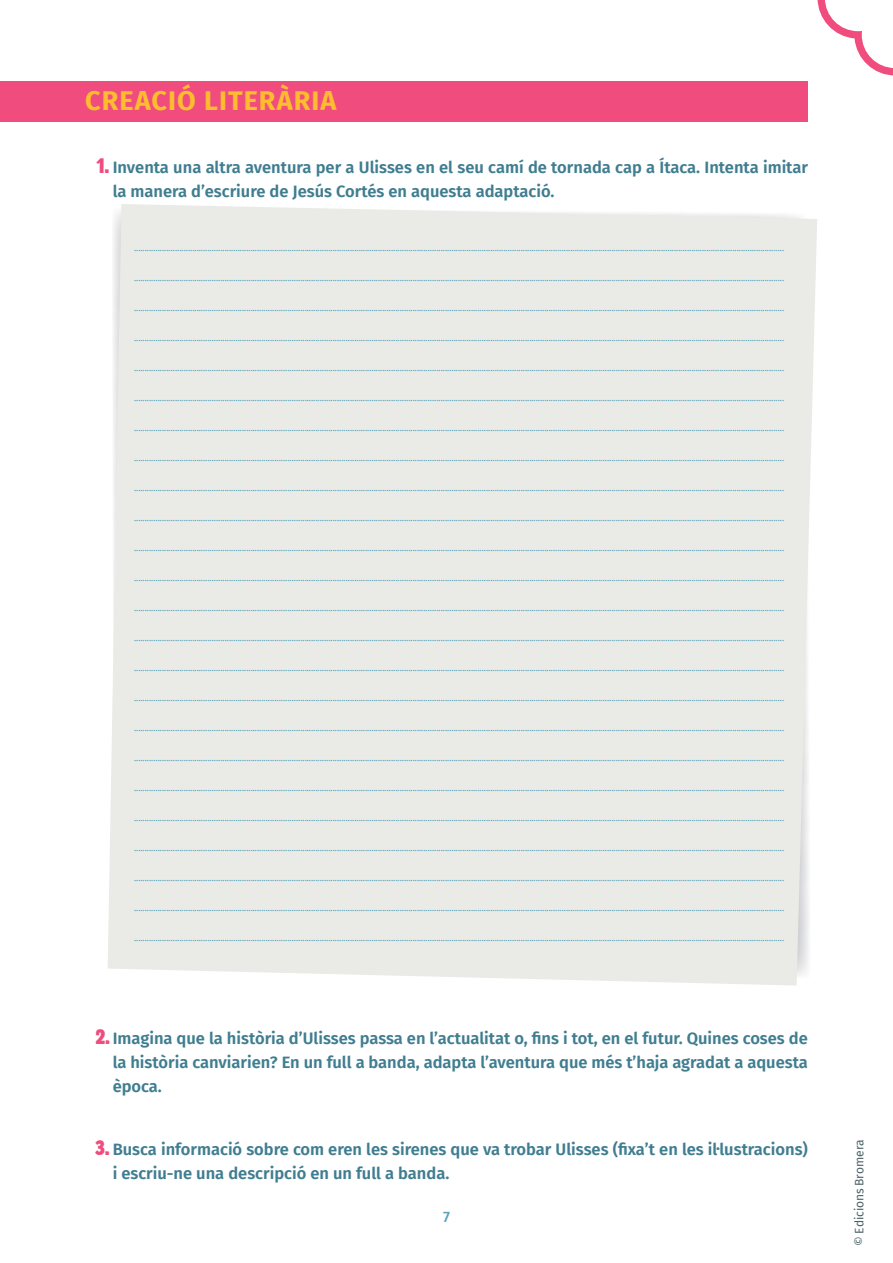
<style>
.page{position:relative;width:893px;height:1263px;background:#fff}
.page>*{position:absolute;margin:0;border:0;box-sizing:border-box;transform-origin:0 0}
.t1{font:700 27px "Fira Sans";letter-spacing:.04em;color:#fdbd2e}
.t2{font:600 16.5px/24px "Fira Sans";color:#3f7d90}
.t3{font:500 15px "Fira Sans";color:#55a2ba}
.t4{font:12px "Fira Sans";letter-spacing:-.005em;color:#4c6267}
.t5{font:9px "Fira Sans";color:#55a2ba}
.s1{font-family:"Block Berthold";font-weight:400;font-stretch:condensed;font-size:21px;color:#f04c7e}
</style>
<div class="page">
<div style="left:108px;top:204px;width:709px;height:781px;background:#eaeae7"></div>
<svg style="left:817px;top:0;width:76px;height:75px"></svg>
<div style="left:0;top:81px;width:808px;height:41px;background:#f04c7e"></div>
<h1 class="t1" style="left:85px;top:78px;width:253px">CREACIÓ LITERÀRIA</h1>
<h2 class="t2" style="left:113px;top:154px;width:697px;text-indent:-17px"><span class="s1">1.</span> Inventa una altra aventura per a Ulisses en el seu camí de tornada cap a Ítaca. Intenta imitar la manera d’escriure de Jesús Cortés en aquesta adaptació.</h2>
<p class="t5" style="left:134px;top:241px;width:652px">.............................................................................................................................................................................................................................................................................................................</p>
<p class="t5" style="left:134px;top:271px;width:652px">.............................................................................................................................................................................................................................................................................................................</p>
<p class="t5" style="left:134px;top:301px;width:652px">.............................................................................................................................................................................................................................................................................................................</p>
<p class="t5" style="left:134px;top:331px;width:652px">.............................................................................................................................................................................................................................................................................................................</p>
<p class="t5" style="left:134px;top:361px;width:652px">.............................................................................................................................................................................................................................................................................................................</p>
<p class="t5" style="left:134px;top:391px;width:652px">.............................................................................................................................................................................................................................................................................................................</p>
<p class="t5" style="left:134px;top:421px;width:652px">.............................................................................................................................................................................................................................................................................................................</p>
<p class="t5" style="left:134px;top:451px;width:652px">.............................................................................................................................................................................................................................................................................................................</p>
<p class="t5" style="left:134px;top:481px;width:652px">.............................................................................................................................................................................................................................................................................................................</p>
<p class="t5" style="left:134px;top:511px;width:652px">.............................................................................................................................................................................................................................................................................................................</p>
<p class="t5" style="left:134px;top:541px;width:652px">.............................................................................................................................................................................................................................................................................................................</p>
<p class="t5" style="left:134px;top:571px;width:652px">.............................................................................................................................................................................................................................................................................................................</p>
<p class="t5" style="left:134px;top:601px;width:652px">.............................................................................................................................................................................................................................................................................................................</p>
<p class="t5" style="left:134px;top:631px;width:652px">.............................................................................................................................................................................................................................................................................................................</p>
<p class="t5" style="left:134px;top:661px;width:652px">.............................................................................................................................................................................................................................................................................................................</p>
<p class="t5" style="left:134px;top:691px;width:652px">.............................................................................................................................................................................................................................................................................................................</p>
<p class="t5" style="left:134px;top:721px;width:652px">.............................................................................................................................................................................................................................................................................................................</p>
<p class="t5" style="left:134px;top:751px;width:652px">.............................................................................................................................................................................................................................................................................................................</p>
<p class="t5" style="left:134px;top:781px;width:652px">.............................................................................................................................................................................................................................................................................................................</p>
<p class="t5" style="left:134px;top:811px;width:652px">.............................................................................................................................................................................................................................................................................................................</p>
<p class="t5" style="left:134px;top:841px;width:652px">.............................................................................................................................................................................................................................................................................................................</p>
<p class="t5" style="left:134px;top:871px;width:652px">.............................................................................................................................................................................................................................................................................................................</p>
<p class="t5" style="left:134px;top:901px;width:652px">.............................................................................................................................................................................................................................................................................................................</p>
<p class="t5" style="left:134px;top:931px;width:652px">.............................................................................................................................................................................................................................................................................................................</p>
<h2 class="t2" style="left:113px;top:1026px;width:697px;text-align:justify;text-indent:-17px"><span class="s1">2.</span> Imagina que la història d’Ulisses passa en l’actualitat o, fins i tot, en el futur. Quines coses de la història canviarien? En un full a banda, adapta l’aventura que més t’haja agradat a aquesta època.</h2>
<h2 class="t2" style="left:113px;top:1136px;width:697px;text-indent:-17px"><span class="s1">3.</span> Busca informació sobre com eren les sirenes que va trobar Ulisses (fixa’t en les il·lustracions) i escriu-ne una descripció en un full a banda.</h2>
<h3 class="t3" style="left:443px;top:1204px;width:8px">7</h3>
<h3 class="t4" style="left:850px;top:1246px;width:108px;rotate:-90deg">© Edicions Bromera</h3>
</div>
